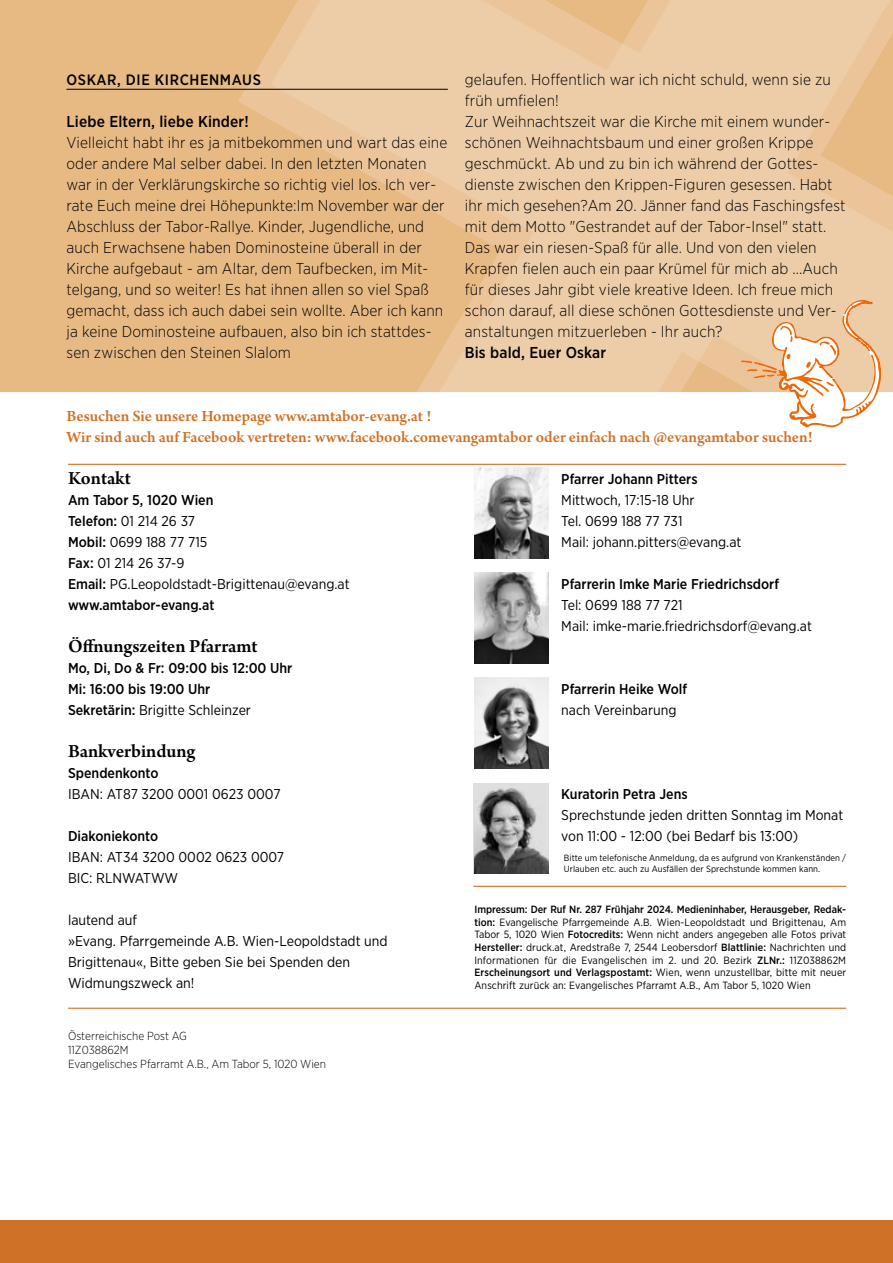
<style>
.page{position:relative;width:893px;height:1263px;background:#fff}
.page>*{position:absolute;margin:0;border:0;box-sizing:border-box;transform-origin:0 0}
.t1{font:600 19.5px "Arno Pro";letter-spacing:-.005em;color:#000}
.t2{font:600 16.5px/21px "Arno Pro";letter-spacing:-.005em;color:#cf7227}
.t3{font:300 15.75px/21px "Gotham Narrow";letter-spacing:.01em;color:#000}
.t4{font:500 15.75px "Gotham Narrow";letter-spacing:.01em;color:#000}
.t5{font:500 15px "Gotham Narrow";letter-spacing:.04em;color:#000}
.t6{font:14.25px/21px "Gotham Narrow";color:#000}
.t7{font:500 14.25px/21px "Gotham Narrow";color:#000}
.t8{font:300 11.7px/14.1px "Gotham Narrow";color:#000}
.t9{font:10.5px/12.6px "Gotham Narrow";letter-spacing:.01em;color:#000;text-align:justify}
.t10{font:9px/10.8px "Gotham Narrow";letter-spacing:.01em;color:#000}
.s1{font-weight:500}
.s2{font-weight:400}
</style>
<div class="page">
<div style="left:0;top:0;width:893px;height:391px;background:#e7ba84"></div>
<svg style="left:238px;top:0;width:655px;height:391px;fill:#edcda7"></svg>
<div style="left:0;top:1220px;width:893px;height:43px;background:#cf7227"></div>
<hr style="left:68px;top:464px;width:778px;height:1px;background:#cf7227">
<hr style="left:67px;top:89px;width:381px;height:1px;background:#000">
<hr style="left:473px;top:886px;width:373px;height:1px;background:#cf7227">
<hr style="left:68px;top:1008px;width:778px;height:1px;background:#cf7227">
<img style="left:474px;top:573px;width:75px;height:90px">
<img style="left:474px;top:468px;width:75px;height:90px">
<img style="left:474px;top:678px;width:75px;height:90px">
<img style="left:474px;top:783px;width:75px;height:90px">
<svg style="left:741px;top:299px;width:140px;height:129px"></svg>
<p class="t5" style="left:67px;top:70px;width:196px">OSKAR, DIE KIRCHENMAUS</p>
<p class="t4" style="left:67px;top:111px;width:184px">Liebe Eltern, liebe Kinder!</p>
<p class="t3" style="left:67px;top:131px;width:382px">Vielleicht habt ihr es ja mitbekommen und wart das eine oder andere Mal selber dabei. In den letzten Monaten war in der Verklärungskirche so richtig viel los. Ich ver&shy;rate Euch meine drei Höhepunkte:Im November war der Abschluss der Tabor-Rallye. Kinder, Jugendliche, und auch Erwachsene haben Dominosteine überall in der Kirche aufgebaut - am Altar, dem Taufbecken, im Mit&shy;telgang, und so weiter! Es hat ihnen allen so viel Spaß gemacht, dass ich auch dabei sein wollte. Aber ich kann ja keine Dominosteine aufbauen, also bin ich stattdes&shy;sen zwischen den Steinen Slalom</p>
<p class="t3" style="left:465px;top:68px;width:382px">gelaufen. Hoffentlich war ich nicht schuld, wenn sie zu früh umfielen!<br>Zur Weihnachtszeit war die Kirche mit einem wunder&shy;schönen Weihnachtsbaum und einer großen Krippe geschmückt. Ab und zu bin ich während der Gottes&shy;dienste zwischen den Krippen-Figuren gesessen. Habt ihr mich gesehen?Am 20. Jänner fand das Faschingsfest mit dem Motto "Gestrandet auf der Tabor-Insel" statt.<br>Das war ein riesen-Spaß für alle. Und von den vielen Krapfen fielen auch ein paar Krümel für mich ab ...Auch für dieses Jahr gibt viele kreative Ideen. Ich freue mich schon darauf, all diese schönen Gottesdienste und Ver&shy;anstaltungen mitzuerleben - Ihr auch?</p>
<p class="t4" style="left:465px;top:342px;width:143px">Bis bald, Euer Oskar</p>
<p class="t2" style="left:67px;top:406px;width:748px">Besuchen Sie unsere Homepage www.amtabor-evang.at !<br>Wir sind auch auf Facebook vertreten: www.facebook.comevangamtabor oder einfach nach @evangamtabor suchen!</p>
<p class="t1" style="left:68px;top:467px;width:64px">Kontakt</p>
<p class="t6" style="left:68px;top:489px;width:283px"><span class="s1">Am Tabor 5, 1020 Wien<br>Telefon:</span> 01 214 26 37<br><span class="s1">Mobil:</span> 0699 188 77 715<br><span class="s1">Fax:</span> 01 214 26 37-9<br><span class="s1">Email:</span> PG.Leopoldstadt-Brigittenau@evang.at <span class="s1">www.amtabor-evang.at</span></p>
<p class="t1" style="left:68px;top:635px;width:191px">Öffnungszeiten Pfarramt</p>
<p class="t7" style="left:68px;top:657px;width:226px">Mo, Di, Do &amp; Fr: 09:00 bis 12:00 Uhr<br>Mi: 16:00 bis 19:00 Uhr<br>Sekretärin: <span class="s2">Brigitte Schleinzer</span></p>
<p class="t1" style="left:68px;top:740px;width:129px">Bankverbindung</p>
<p class="t7" style="left:68px;top:762px;width:92px">Spendenkonto</p>
<p class="t6" style="left:68px;top:783px;width:214px">IBAN: AT87 3200 0001 0623 0007</p>
<p class="t7" style="left:68px;top:825px;width:92px">Diakoniekonto</p>
<p class="t6" style="left:68px;top:846px;width:218px">IBAN: AT34 3200 0002 0623 0007<br>BIC: RLNWATWW</p>
<p class="t6" style="left:68px;top:909px;width:321px">lautend auf<br>»Evang. Pfarrgemeinde A.B. Wien-Leopoldstadt und<br>Brigittenau«, Bitte geben Sie bei Spenden den<br>Widmungszweck an!</p>
<p class="t8" style="left:68px;top:1028px;width:259px">Österreichische Post AG<br>11Z038862M<br>Evangelisches Pfarramt A.B., Am Tabor 5, 1020 Wien</p>
<p class="t7" style="left:561px;top:468px;width:138px">Pfarrer Johann Pitters</p>
<p class="t6" style="left:561px;top:489px;width:182px">Mittwoch, 17:15-18 Uhr<br>Tel. 0699 188 77 731<br>Mail: johann.pitters@evang.at</p>
<p class="t7" style="left:561px;top:573px;width:219px">Pfarrerin Imke Marie Friedrichsdorf</p>
<p class="t6" style="left:561px;top:594px;width:252px">Tel: 0699 188 77 721<br>Mail: imke-marie.friedrichsdorf@evang.at</p>
<p class="t7" style="left:561px;top:678px;width:127px">Pfarrerin Heike Wolf</p>
<p class="t6" style="left:561px;top:699px;width:117px">nach Vereinbarung</p>
<p class="t7" style="left:561px;top:783px;width:128px">Kuratorin Petra Jens</p>
<p class="t6" style="left:561px;top:804px;width:283px">Sprechstunde jeden dritten Sonntag im Monat von 11:00 - 12:00 (bei Bedarf bis 13:00)</p>
<p class="t10" style="left:564px;top:852px;width:284px">Bitte um telefonische Anmeldung, da es aufgrund von Krankenständen /<br>Urlauben etc. auch zu Ausfällen der Sprechstunde kommen kann.</p>
<p class="t9" style="left:474px;top:903px;width:373px"><span class="s1">Impressum: Der Ruf Nr. 287 Frühjahr 2024. Medieninhaber, Herausgeber, Redak&shy;tion:</span> Evangelische Pfarrgemeinde A.B. Wien-Leopoldstadt und Brigittenau, Am Tabor 5, 1020 Wien <span class="s1">Fotocredits:</span> Wenn nicht anders angegeben alle Fotos privat <span class="s1">Hersteller:</span> druck.at, Aredstraße 7, 2544 Leobersdorf <span class="s1">Blattlinie:</span> Nachrichten und Informationen für die Evangelischen im 2. und 20. Bezirk <span class="s1">ZLNr.:</span> 11Z038862M <span class="s1">Erscheinungsort und Verlagspostamt:</span> Wien, wenn unzustellbar, bitte mit neuer Anschrift zurück an: Evangelisches Pfarramt A.B., Am Tabor 5, 1020 Wien</p>
</div>
